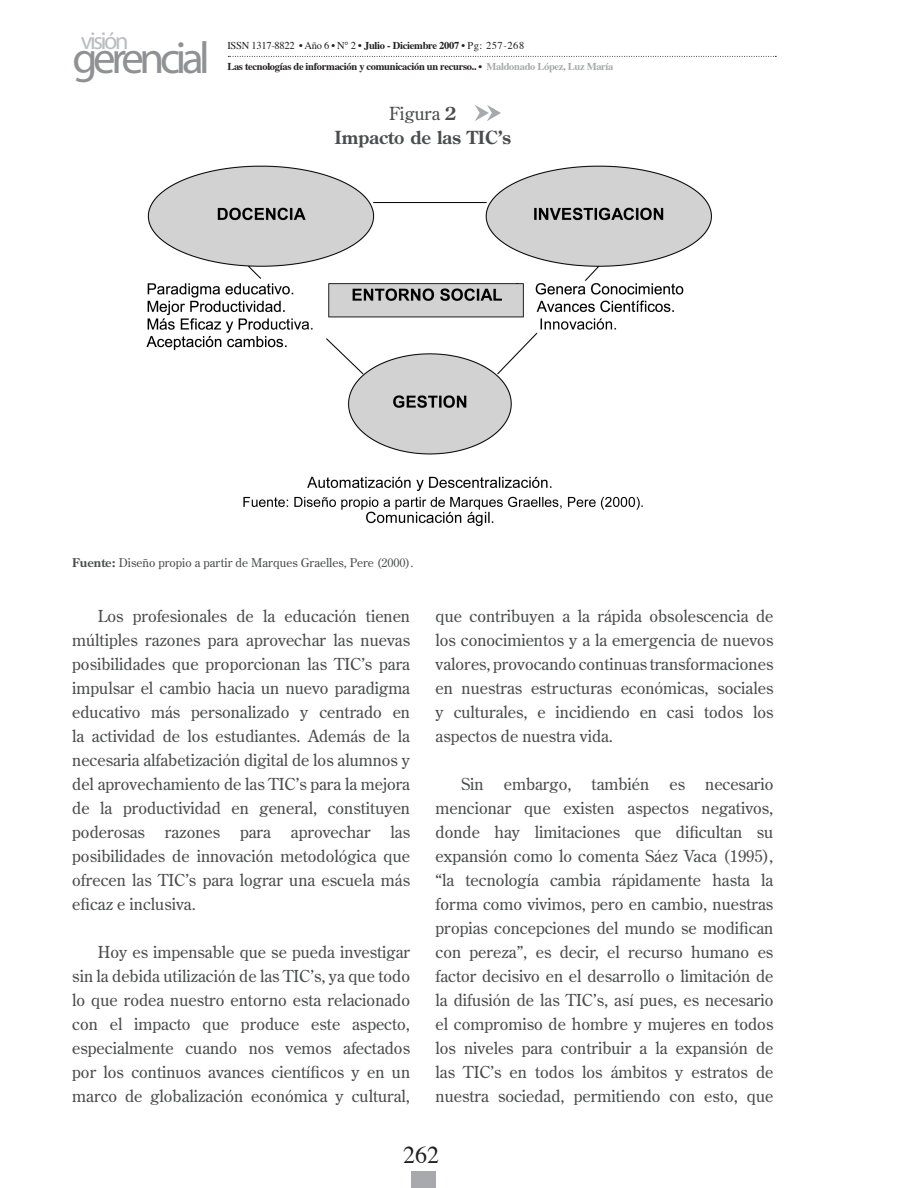
<style>
.page{position:relative;width:918px;height:1188px;background:#fff}
.page>*{position:absolute;margin:0;border:0;box-sizing:border-box;transform-origin:0 0}
.t1{font:44.85px "Myriad";letter-spacing:-.095em;color:#8f9194}
.t2{font:24.3px "Myriad";letter-spacing:-.095em;color:#bcbdc0}
.t3{font:24px "Times";color:#231f20}
.t4{font:700 18px/24px "Century Old Style Std";color:#4b4c4d;text-align:center}
.t5{font:16.5px/24px "Century Old Style Std";color:#4b4c4d;text-align:justify}
.t6{font:12px "Century Old Style Std";color:#4b4c4d}
.t7{font:700 10.5px/21px "Times";letter-spacing:-.03em;color:#231f20}
.s1{font-weight:400}
.s2{color:#a8a9ad}
.s3{font-weight:700}
</style>
<div class="page">
<div style="left:411px;top:1171px;width:25px;height:17px;background:#a8a9ad"></div>
<img style="left:146px;top:165px;width:566px;height:362px">
<svg style="left:475px;top:105px;width:26px;height:16px"></svg>
<svg style="left:228px;top:56px;width:548px;height:1px"></svg>
<h2 class="t2" style="left:81px;top:29px;width:49px">visión</h2>
<h1 class="t1" style="left:73px;top:35px;width:139px">gerencial</h1>
<p class="t7" style="left:227px;top:34px;width:388px"><span class="s1">ISSN 1317-8822 • Año 6 • N° 2 •</span> Julio - Diciembre 2007 <span class="s1">• Pg: 257-268<br></span>Las tecnologías de información y comunicación un recurso.. • <span class="s2">Maldonado López, Luz María</span></p>
<p class="t4" style="left:334px;top:101px;width:178px"><span class="s1">Figura</span> 2<br>Impacto de las TIC’s</p>
<p class="t6" style="left:72px;top:554px;width:343px"><span class="s3">Fuente:</span> Diseño propio a partir de Marques Graelles, Pere (2000).</p>
<p class="t5" style="left:72px;top:604px;width:339px;text-indent:26px">Los profesionales de la educación tienen múltiples razones para aprovechar las nuevas posibilidades que proporcionan las TIC’s para impulsar el cambio hacia un nuevo paradigma educativo más personalizado y centrado en la actividad de los estudiantes. Además de la necesaria alfabetización digital de los alumnos y del aprovechamiento de las TIC’s para la mejora de la productividad en general, constituyen poderosas razones para aprovechar las posibilidades de innovación metodológica que ofrecen las TIC’s para lograr una escuela más eficaz e inclusiva.</p>
<p class="t5" style="left:72px;top:940px;width:339px;text-indent:26px">Hoy es impensable que se pueda investigar sin la debida utilización de las TIC’s, ya que todo lo que rodea nuestro entorno esta relacionado con el impacto que produce este aspecto, especialmente cuando nos vemos afectados por los continuos avances científicos y en un marco de globalización económica y cultural,</p>
<p class="t5" style="left:436px;top:603px;width:339px">que contribuyen a la rápida obsolescencia de los conocimientos y a la emergencia de nuevos valores, provocando continuas transformaciones en nuestras estructuras económicas, sociales y culturales, e incidiendo en casi todos los aspectos de nuestra vida.</p>
<p class="t5" style="left:436px;top:771px;width:339px;text-indent:26px">Sin embargo, también es necesario mencionar que existen aspectos negativos, donde hay limitaciones que dificultan su expansión como lo comenta Sáez Vaca (1995), “la tecnología cambia rápidamente hasta la forma como vivimos, pero en cambio, nuestras propias concepciones del mundo se modifican con pereza”, es decir, el recurso humano es factor decisivo en el desarrollo o limitación de la difusión de las TIC’s, así pues, es necesario el compromiso de hombre y mujeres en todos los niveles para contribuir a la expansión de las TIC’s en todos los ámbitos y estratos de nuestra sociedad, permitiendo con esto, que</p>
<h3 class="t3" style="left:403px;top:1132px;width:37px">262</h3>
</div>
